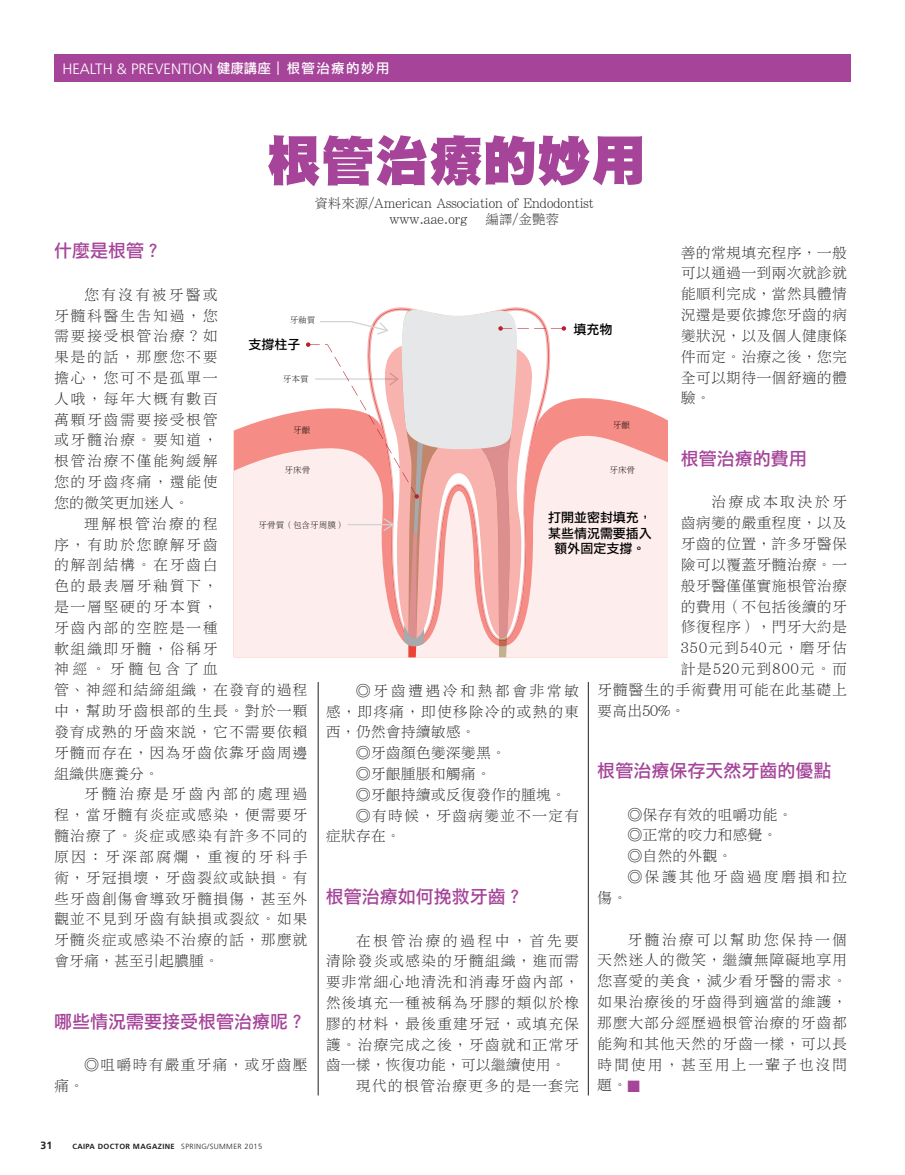
<style>
.page{position:relative;width:905px;height:1175px;background:#fff}
.page>*{position:absolute;margin:0;border:0;box-sizing:border-box;transform-origin:0 0}
.CD_7_Subs{font:18px "Li Hei Pro";color:#a54499}
.CD_7_text{font:15px/20.9px "Li Song Pro";letter-spacing:.06em;color:#231f20;text-align:justify}
.CD_7_text-2{font:15px/20.9px "Li Song Pro";letter-spacing:.1em;color:#231f20}
.CD_7_text-3{font:15px "Li Song Pro";letter-spacing:.01em;color:#231f20}
.CD_7_text-4{font:15px "Li Song Pro";color:#231f20}
.t1{font:300 15px "Frutiger";color:#fff}
.CD_7_text-5{font:15px "Li Song Pro";letter-spacing:.135em;color:#231f20}
.CD_7_text-6{font:15px "Li Song Pro";letter-spacing:.155em;color:#231f20}
.CD_7_text-7{font:13.5px "Li Song Pro";color:#231f20}
.t2{font:12.9px/15.6px "Li Hei Pro";color:#000;text-align:center}
.t3{font:700 10.5px "Frutiger";color:#231f20}
.t4{font:8.7px "Li Song Pro";color:#000}
.t5{font:700 7.5px "Frutiger";letter-spacing:.05em;color:#231f20}
.s1{font-family:"Li Hei Pro";font-weight:400;font-size:13.5px}
.s2{color:#a54499}
.s3{font-weight:300}
</style>
<div class="page">
<hr style="left:318px;top:682px;width:1px;height:413px;background:#231f20">
<hr style="left:588px;top:682px;width:1px;height:413px;background:#231f20">
<div style="left:54px;top:54px;width:796px;height:27px;background:#a54499"></div>
<svg style="left:268px;top:135px;width:374px;height:51px"></svg>
<svg style="left:234px;top:398px;width:433px;height:35px;fill:#f58d86"></svg>
<svg style="left:234px;top:433px;width:433px;height:224px;background:#fce5e4"></svg>
<svg style="left:306px;top:307px;width:239px;height:350px"></svg>
<svg style="left:551px;top:326px;width:15px;height:5px"></svg>
<p class="t1" style="left:62px;top:60px;width:328px">HEALTH &amp; PREVENTION <span class="s1">健康講座 | 根管治療的妙用</span></p>
<p class="CD_7_text-7" style="left:314px;top:196px;width:281px">資料來源/American Association of Endodontist</p>
<p class="CD_7_text-7" style="left:389px;top:213px;width:79px">www.aae.org</p>
<p class="CD_7_text-7" style="left:485px;top:213px;width:75px">編譯/金艷蓉</p>
<p class="CD_7_Subs" style="left:54px;top:242px;width:109px">什麼是根管？</p>
<p class="CD_7_text" style="left:54px;top:284px;width:165px;text-indent:30px">您有沒有被牙醫或牙髓科醫生告知過，您需要接受根管治療？如果是的話，那麼您不要擔心，您可不是孤單一人哦，每年大概有數百萬顆牙齒需要接受根管或牙髓治療。要知道，根管治療不僅能夠緩解您的牙齒疼痛，還能使您的微笑更加迷人。</p>
<p class="CD_7_text-2" style="left:54px;top:513px;width:255px;text-indent:30px">理解根管治療的程<br>序，有助於您瞭解牙齒<br>的解剖結構。在牙齒白<br>色的最表層牙釉質下，<br>是一層堅硬的牙本質，<br>牙齒內部的空腔是一種<br>軟組織即牙髓，俗稱牙<br>神經。牙髓包含了血<br>管、神經和結締組織，在發育的過程中，幫助牙齒根部的生長。對於一顆發育成熟的牙齒來說，它不需要依賴牙髓而存在，因為牙齒依靠牙齒周邊組織供應養分。</p>
<p class="CD_7_text" style="left:54px;top:783px;width:255px;text-indent:30px">牙髓治療是牙齒內部的處理過程，當牙髓有炎症或感染，便需要牙髓治療了。炎症或感染有許多不同的原因：牙深部腐爛，重複的牙科手術，牙冠損壞，牙齒裂紋或缺損。有些牙齒創傷會導致牙髓損傷，甚至外觀並不見到牙齒有缺損或裂紋。如果牙髓炎症或感染不治療的話，那麼就會牙痛，甚至引起膿腫。</p>
<p class="CD_7_text" style="left:680px;top:242px;width:168px">善的常規填充程序，一般可以通過一到兩次就診就能順利完成，當然具體情況還是要依據您牙齒的病變狀況，以及個人健康條件而定。治療之後，您完全可以期待一個舒適的體驗。</p>
<p class="t4" style="left:290px;top:316px;width:27px">牙釉質</p>
<p class="t2" style="left:573px;top:322px;width:40px">填充物</p>
<p class="t2" style="left:248px;top:337px;width:53px">支撐柱子</p>
<p class="t4" style="left:283px;top:374px;width:27px">牙本質</p>
<p class="t4" style="left:612px;top:420px;width:19px">牙齦</p>
<p class="t4" style="left:293px;top:425px;width:19px">牙齦</p>
<p class="t4" style="left:284px;top:465px;width:27px">牙床骨</p>
<p class="CD_7_Subs" style="left:680px;top:449px;width:127px">根管治療的費用</p>
<p class="CD_7_text-6" style="left:711px;top:494px;width:138px">治療成本取決於牙</p>
<p class="CD_7_text-3" style="left:680px;top:515px;width:168px">齒病變的嚴重程度，以及</p>
<p class="CD_7_text-3" style="left:680px;top:536px;width:168px">牙齒的位置，許多牙醫保</p>
<p class="CD_7_text-3" style="left:680px;top:557px;width:168px">險可以覆蓋牙髓治療。一</p>
<p class="CD_7_text-3" style="left:680px;top:578px;width:168px">般牙醫僅僅實施根管治療</p>
<p class="CD_7_text-3" style="left:680px;top:598px;width:168px">的費用（不包括後續的牙</p>
<p class="CD_7_text-3" style="left:680px;top:619px;width:168px">修復程序），門牙大約是</p>
<p class="CD_7_text" style="left:680px;top:637px;width:168px">350元到540元，磨牙估</p>
<p class="CD_7_text" style="left:680px;top:658px;width:168px">計是520元到800元。而</p>
<p class="CD_7_text" style="left:597px;top:679px;width:251px">牙髓醫生的手術費用可能在此基礎上</p>
<p class="CD_7_text" style="left:597px;top:700px;width:90px">要高出50%。</p>
<p class="t4" style="left:609px;top:465px;width:27px">牙床骨</p>
<p class="t4" style="left:258px;top:520px;width:88px">牙骨質（包含牙周膜）</p>
<p class="t2" style="left:548px;top:510px;width:105px">打開並密封填充，某些情況需要插入額外固定支撐。</p>
<p class="CD_7_text" style="left:326px;top:680px;width:255px;text-indent:30px">◎牙齒遭遇冷和熱都會非常敏感，即疼痛，即使移除冷的或熱的東西，仍然會持續敏感。</p>
<p class="CD_7_text-4" style="left:356px;top:745px;width:151px">◎牙齒顏色變深變黑。</p>
<p class="CD_7_text-4" style="left:356px;top:766px;width:136px">◎牙齦腫脹和觸痛。</p>
<p class="CD_7_text-4" style="left:356px;top:787px;width:211px">◎牙齦持續或反復發作的腫塊。</p>
<p class="CD_7_text" style="left:326px;top:805px;width:255px;text-indent:30px">◎有時候，牙齒病變並不一定有症狀存在。</p>
<p class="CD_7_Subs" style="left:597px;top:761px;width:235px">根管治療保存天然牙齒的優點</p>
<p class="CD_7_text-4" style="left:627px;top:806px;width:167px">◎保存有效的咀嚼功能。</p>
<p class="CD_7_text-4" style="left:627px;top:827px;width:152px">◎正常的咬力和感覺。</p>
<p class="CD_7_text" style="left:627px;top:845px;width:106px">◎自然的外觀。</p>
<p class="CD_7_text-5" style="left:627px;top:869px;width:221px">◎保護其他牙齒過度磨損和拉</p>
<p class="CD_7_text" style="left:597px;top:887px;width:31px">傷。</p>
<p class="CD_7_text" style="left:597px;top:929px;width:251px;text-indent:30px">牙髓治療可以幫助您保持一個天然迷人的微笑，繼續無障礙地享用您喜愛的美食，減少看牙醫的需求。如果治療後的牙齒得到適當的維護，那麼大部分經歷過根管治療的牙齒都能夠和其他天然的牙齒一樣，可以長時間使用，甚至用上一輩子也沒問題。<span class="s2">■</span></p>
<p class="CD_7_Subs" style="left:326px;top:887px;width:199px">根管治療如何挽救牙齒？</p>
<p class="CD_7_text" style="left:326px;top:930px;width:255px;text-indent:30px">在根管治療的過程中，首先要清除發炎或感染的牙髓組織，進而需要非常細心地清洗和消毒牙齒內部，然後填充一種被稱為牙膠的類似於橡膠的材料，最後重建牙冠，或填充保護。治療完成之後，牙齒就和正常牙齒一樣，恢復功能，可以繼續使用。</p>
<p class="CD_7_text" style="left:356px;top:1075px;width:225px">現代的根管治療更多的是一套完</p>
<p class="CD_7_Subs" style="left:54px;top:1012px;width:253px">哪些情況需要接受根管治療呢？</p>
<p class="CD_7_text" style="left:84px;top:1054px;width:225px">◎咀嚼時有嚴重牙痛，或牙齒壓</p>
<p class="CD_7_text" style="left:54px;top:1075px;width:31px">痛。</p>
<p class="t3" style="left:40px;top:1139px;width:13px">31</p>
<p class="t5" style="left:72px;top:1142px;width:191px">CAIPA DOCTOR MAGAZINE <span class="s3">SPRING/SUMMER 2015</span></p>
</div>
